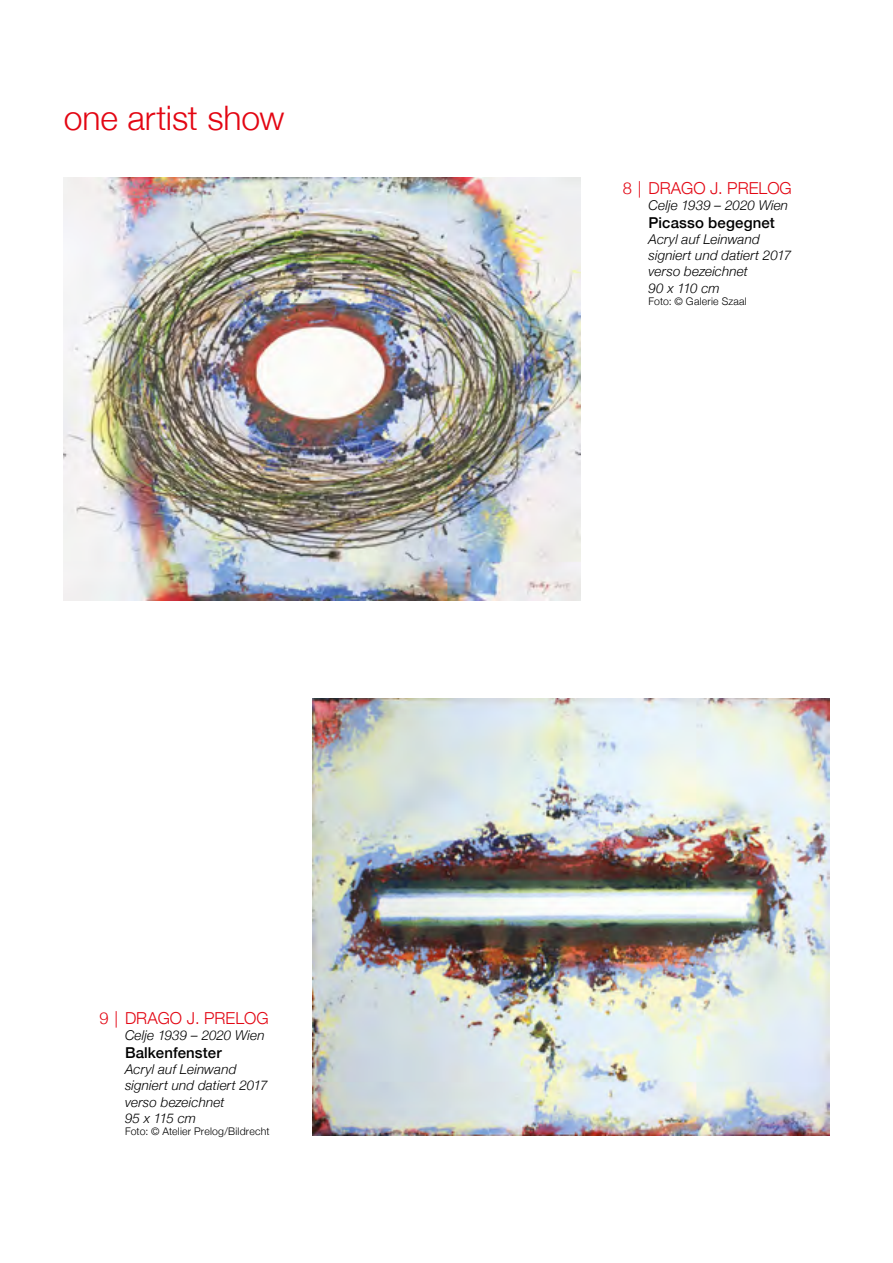
<style>
.page{position:relative;width:893px;height:1263px;background:#fff}
.page>*{position:absolute;margin:0;border:0;box-sizing:border-box;transform-origin:0 0}
.Künstlernamen{font:300 33.75px "Helvetica Neue";letter-spacing:-.005em;color:#e30613}
.Bildtunterschrift_11_pt{font:300 16.5px "Helvetica Neue";color:#e30613}
.Bildtunterschrift_11_pt-2{font:500 15px "Helvetica Neue";letter-spacing:.01em;color:#000}
.Bildtunterschrift_11_pt-3{font:italic 300 13.5px "Helvetica Neue";letter-spacing:.01em;color:#000}
.Bildtunterschrift_11_pt-4{font:300 10.5px "Helvetica Neue";letter-spacing:.02em;color:#000}
</style>
<div class="page">
<img style="left:64px;top:178px;width:516px;height:423px">
<img style="left:313px;top:698px;width:516px;height:437px">
<p class="Künstlernamen" style="left:64px;top:91px;width:222px">one artist show</p>
<p class="Bildtunterschrift_11_pt" style="left:100px;top:1004px;width:171px">9 | DRAGO J. PRELOG</p>
<p class="Bildtunterschrift_11_pt-3" style="left:125px;top:1024px;width:141px">Celje 1939 – 2020 Wien</p>
<p class="Bildtunterschrift_11_pt-2" style="left:125px;top:1040px;width:98px">Balkenfenster</p>
<p class="Bildtunterschrift_11_pt-3" style="left:125px;top:1059px;width:113px">Acryl auf Leinwand</p>
<p class="Bildtunterschrift_11_pt-3" style="left:125px;top:1075px;width:144px">signiert und datiert 2017</p>
<p class="Bildtunterschrift_11_pt-3" style="left:125px;top:1091px;width:101px">verso bezeichnet</p>
<p class="Bildtunterschrift_11_pt-3" style="left:125px;top:1107px;width:73px">95 x 115 cm</p>
<p class="Bildtunterschrift_11_pt-4" style="left:125px;top:1123px;width:146px">Foto: © Atelier Prelog/Bildrecht</p>
<p class="Bildtunterschrift_11_pt" style="left:623px;top:174px;width:170px">8 | DRAGO J. PRELOG</p>
<p class="Bildtunterschrift_11_pt-3" style="left:648px;top:194px;width:141px">Celje 1939 – 2020 Wien</p>
<p class="Bildtunterschrift_11_pt-2" style="left:648px;top:210px;width:128px">Picasso begegnet</p>
<p class="Bildtunterschrift_11_pt-3" style="left:648px;top:229px;width:113px">Acryl auf Leinwand</p>
<p class="Bildtunterschrift_11_pt-3" style="left:648px;top:245px;width:144px">signiert und datiert 2017</p>
<p class="Bildtunterschrift_11_pt-3" style="left:648px;top:261px;width:101px">verso bezeichnet</p>
<p class="Bildtunterschrift_11_pt-3" style="left:648px;top:277px;width:73px">90 x 110 cm</p>
<p class="Bildtunterschrift_11_pt-4" style="left:648px;top:293px;width:100px">Foto: © Galerie Szaal</p>
</div>
